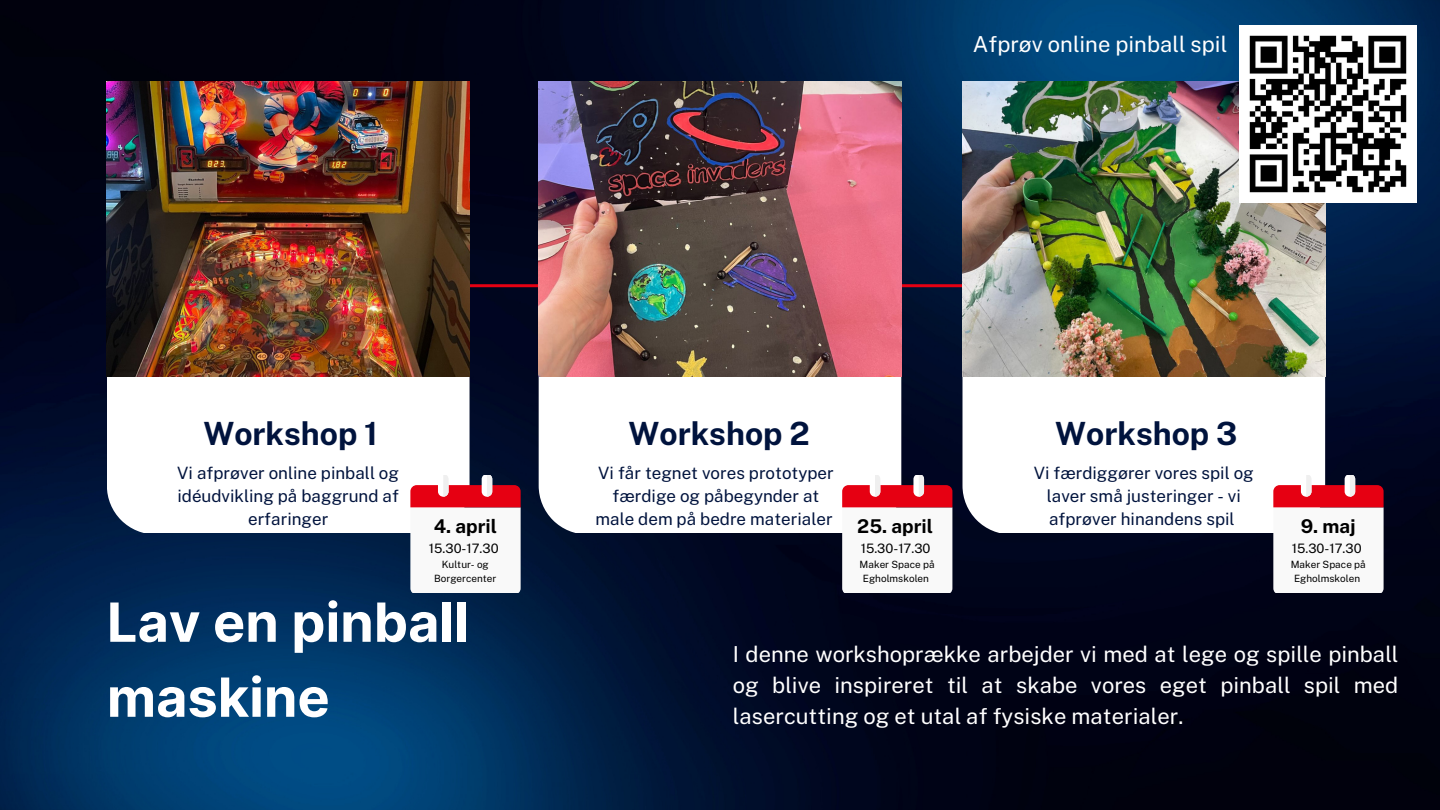
<style>
.page{position:relative;width:1440px;height:810px;background:#fff}
.page>*{position:absolute;margin:0;border:0;box-sizing:border-box;transform-origin:0 0}
.t1{font:700 54px/75px "Inter";color:#fff}
.t2{font:700 32px "Public Sans";color:#00133d}
.t3{font:22px/30.8px "Public Sans";color:#fff;text-align:justify}
.t4{font:700 19px "Public Sans";color:#000}
.t5{font:17px/23.2px "Public Sans";color:#00133d;text-align:center}
.t6{font:13px "Public Sans";color:#000}
.t7{font:10px/13.5px "Public Sans";color:#000;text-align:center}
</style>
<div class="page">
<img style="left:0;top:0;width:1440px;height:810px">
<svg style="left:107px;top:376px;width:363px;height:157px"></svg>
<svg style="left:962px;top:376px;width:363px;height:157px"></svg>
<hr style="left:440px;top:284px;width:778px;height:3px;background:#e60012">
<img style="left:107px;top:81px;width:363px;height:295px">
<svg style="left:539px;top:376px;width:362px;height:157px"></svg>
<img style="left:539px;top:81px;width:363px;height:295px">
<img style="left:962px;top:81px;width:363px;height:295px">
<img style="left:1240px;top:25px;width:177px;height:177px">
<svg style="left:842px;top:476px;width:110px;height:117px"></svg>
<svg style="left:410px;top:476px;width:111px;height:117px"></svg>
<svg style="left:1273px;top:476px;width:111px;height:117px"></svg>
<h2 class="t2" style="left:203px;top:415px;width:176px">Workshop 1</h2>
<h2 class="t2" style="left:629px;top:415px;width:183px">Workshop 2</h2>
<p class="t3" style="left:973px;top:28px;width:256px">Afprøv online pinball spil</p>
<h2 class="t2" style="left:1055px;top:415px;width:184px">Workshop 3</h2>
<p class="t5" style="left:177px;top:461px;width:223px">Vi afprøver online pinball og idéudvikling på baggrund af erfaringer</p>
<p class="t4" style="left:434px;top:515px;width:65px">4. april</p>
<p class="t6" style="left:429px;top:541px;width:71px">15.30-17.30</p>
<p class="t7" style="left:434px;top:558px;width:64px">Kultur- og<br>Borgercenter</p>
<h1 class="t1" style="left:107px;top:585px;width:363px">Lav en pinball maskine</h1>
<p class="t5" style="left:596px;top:461px;width:240px">Vi får tegnet vores prototyper færdige og påbegynder at male dem på bedre materialer</p>
<p class="t4" style="left:857px;top:515px;width:77px">25. april</p>
<p class="t6" style="left:861px;top:541px;width:71px">15.30-17.30</p>
<p class="t7" style="left:860px;top:558px;width:77px">Maker Space på<br>Egholmskolen</p>
<p class="t5" style="left:1034px;top:461px;width:222px">Vi færdiggører vores spil og laver små justeringer - vi afprøver hinandens spil</p>
<p class="t4" style="left:1301px;top:515px;width:57px">9. maj</p>
<p class="t6" style="left:1292px;top:541px;width:71px">15.30-17.30</p>
<p class="t7" style="left:1291px;top:558px;width:77px">Maker Space på<br>Egholmskolen</p>
<p class="t3" style="left:733px;top:639px;width:667px">I denne workshoprække arbejder vi med at lege og spille pinball og blive inspireret til at skabe vores eget pinball spil med lasercutting og et utal af fysiske materialer.</p>
</div>
